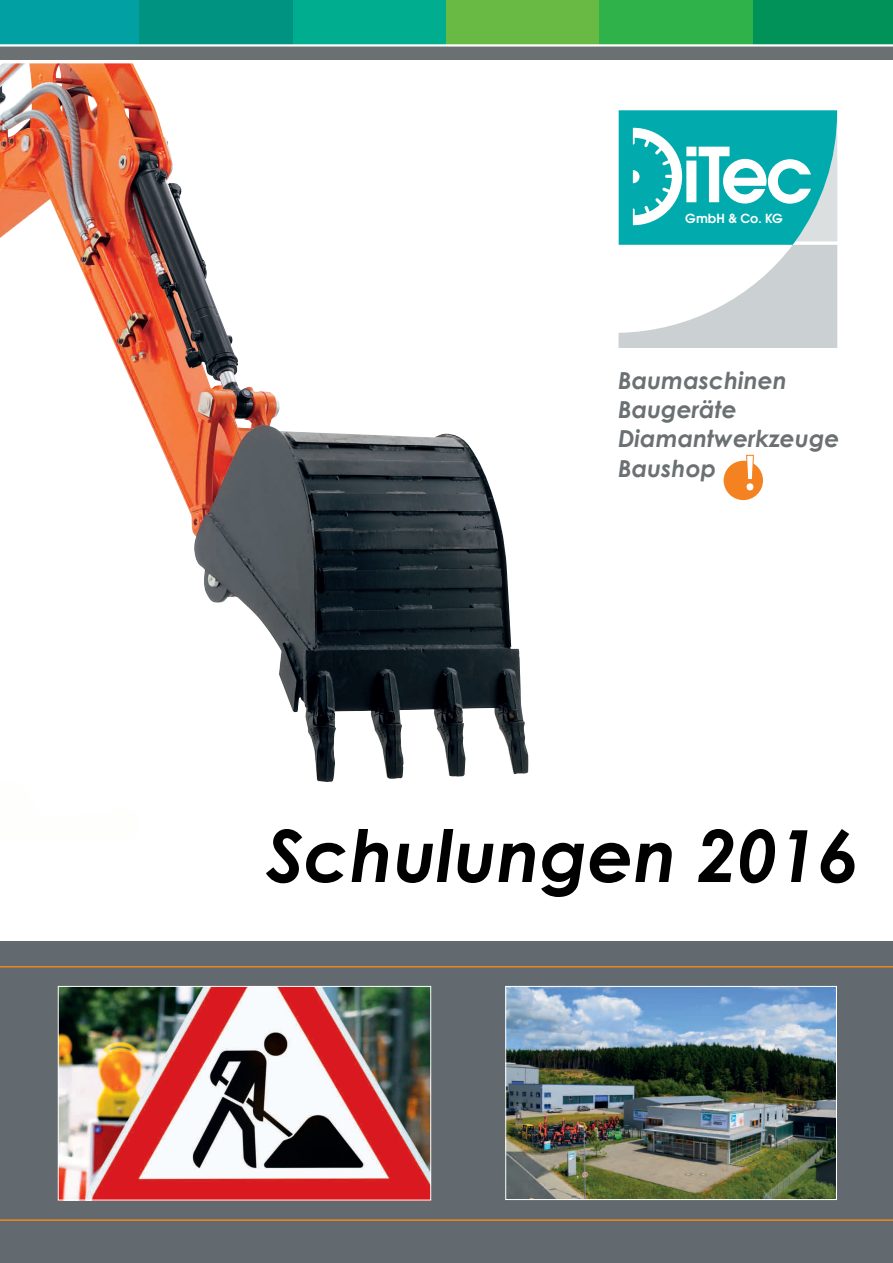
<style>
.page{position:relative;width:893px;height:1263px;background:#fff}
.page>*{position:absolute;margin:0;border:0;box-sizing:border-box;transform-origin:0 0}
.t1{font:italic 700 72px "Century Gothic";color:#000}
.t2{font:italic 700 23.4px/29.2px "Century Gothic";color:#6b7172}
.t3{font:600 13.95px "Avant Gar Got Itc T";color:#fff}
</style>
<div class="page">
<img style="left:0;top:63px;width:528px;height:719px">
<div style="left:0;top:0;width:140px;height:46px;background:#00a0a3"></div>
<div style="left:140px;top:0;width:153px;height:46px;background:#009381"></div>
<div style="left:293px;top:0;width:154px;height:46px;background:#00ad8f"></div>
<div style="left:446px;top:0;width:154px;height:46px;background:#69ba45"></div>
<div style="left:600px;top:0;width:153px;height:46px;background:#30b24a"></div>
<div style="left:753px;top:0;width:140px;height:46px;background:#009259"></div>
<div style="left:0;top:46px;width:893px;height:14px;background:#6b7172"></div>
<hr style="left:0;top:44px;width:893px;height:3px;background:#fff">
<svg style="left:618px;top:110px;width:219px;height:238px"></svg>
<svg style="left:723px;top:455px;width:40px;height:46px"></svg>
<div style="left:0;top:942px;width:893px;height:321px;background:#636a6f"></div>
<img style="left:60px;top:988px;width:369px;height:210px">
<div style="left:58px;top:986px;width:373px;height:214px;border:1px solid #fff"></div>
<img style="left:507px;top:988px;width:328px;height:210px">
<div style="left:505px;top:986px;width:332px;height:214px;border:1px solid #fff"></div>
<hr style="left:0;top:966px;width:893px;height:1px;background:#f58420">
<hr style="left:0;top:1219px;width:893px;height:2px;background:#f58420">
<p class="t3" style="left:685px;top:210px;width:99px">GmbH &amp; Co. KG</p>
<p class="t2" style="left:618px;top:365px;width:223px">Baumaschinen<br>Baugeräte<br>Diamantwerkzeuge<br>Baushop</p>
<h1 class="t1" style="left:266px;top:809px;width:593px">Schulungen 2016</h1>
</div>
